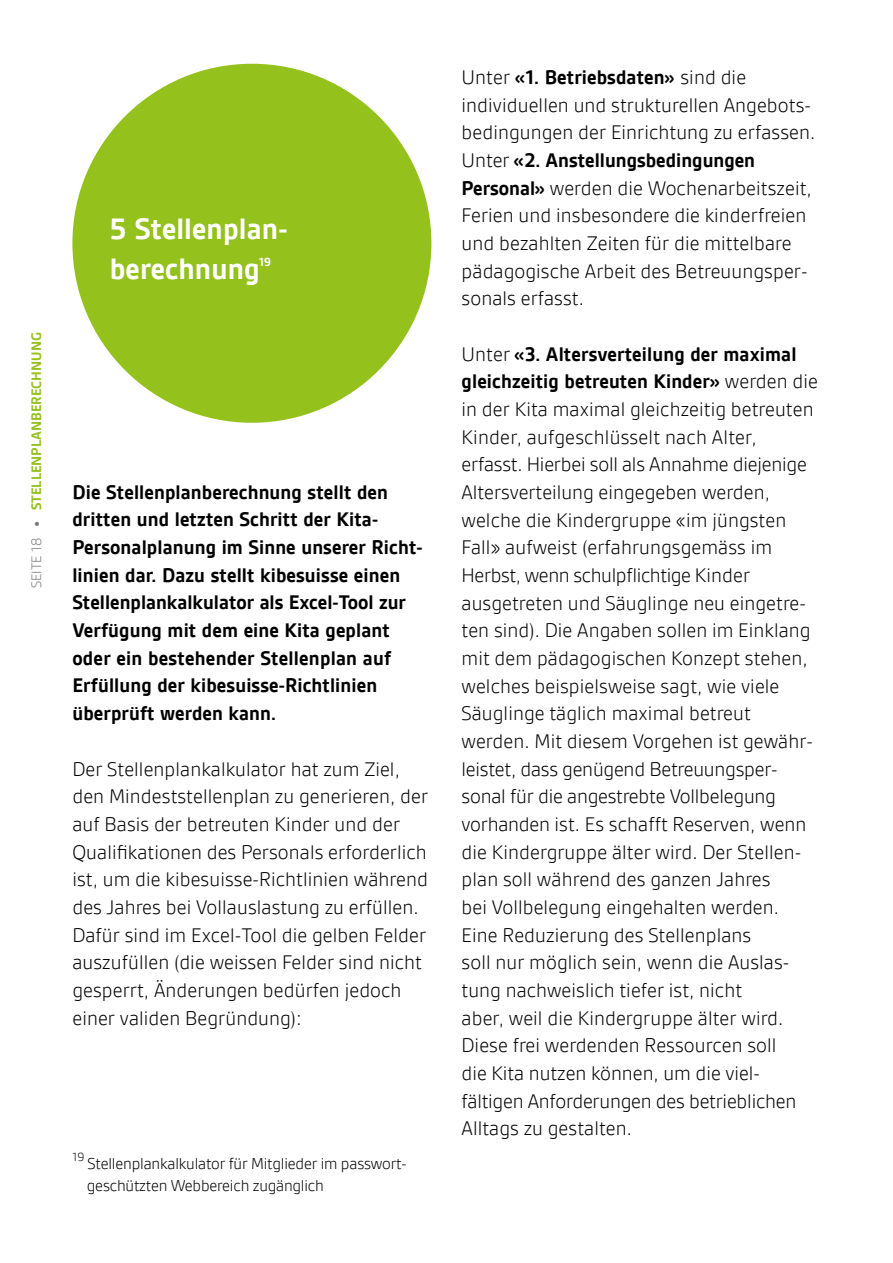
<style>
.page{position:relative;width:893px;height:1263px;background:#fff}
.page>*{position:absolute;margin:0;border:0;box-sizing:border-box;transform-origin:0 0}
.t1{font:700 31.95px/40.5px "Gesta";letter-spacing:.005em;color:#fff}
.t2{font:300 21.3px/27.6px "Gesta";letter-spacing:.005em;color:#000}
.t3{font:700 21.3px/27.6px "Gesta";letter-spacing:.005em;color:#000}
.t4{font:300 17.1px/21.3px "Gesta";letter-spacing:-.01em;color:#000}
.t5{font:700 14.85px "Gesta";color:#94c11c}
.t6{font:700 12.75px "Gesta";color:#fff}
.t7{font:300 12.75px "Gesta";color:#000}
.s1{font-weight:300;color:#7b7b7a}
.s2{font-size:17.1px;color:#7b7b7a}
.s3{font-weight:700}
</style>
<div class="page">
<div style="left:72px;top:64px;width:359px;height:359px;background:#94c11c;border-radius:50%"></div>
<p class="t5" style="left:28px;top:588px;width:257px;rotate:-90deg"><span class="s1">SEITE 18</span> <span class="s2">•</span> STELLENPLANBERECHNUNG</p>
<h1 class="t1" style="left:110px;top:208px;width:179px">5 Stellenplan&shy;berechnung</h1>
<p class="t6" style="left:259px;top:255px;width:13px">19</p>
<p class="t3" style="left:72px;top:478px;width:352px">Die Stellenplanberechnung stellt den dritten und letzten Schritt der Kita-Personalplanung im Sinne unserer Richt&shy;linien dar. Dazu stellt kibesuisse einen Stellenplankalkulator als Excel-Tool zur Verfügung mit dem eine Kita geplant oder ein bestehender Stellenplan auf Erfüllung der kibesuisse-Richtlinien überprüft werden kann.</p>
<p class="t2" style="left:72px;top:755px;width:357px">Der Stellenplankalkulator hat zum Ziel, den Mindeststellenplan zu generieren, der auf Basis der betreuten Kinder und der Qualifikationen des Personals erforderlich ist, um die kibesuisse-Richtlinien während des Jahres bei Vollauslastung zu erfüllen.<br>Dafür sind im Excel-Tool die gelben Felder auszufüllen (die weissen Felder sind nicht gesperrt, Änderungen bedürfen jedoch einer validen Begründung):</p>
<p class="t7" style="left:72px;top:1150px;width:14px">19</p>
<p class="t4" style="left:87px;top:1153px;width:321px">Stellenplankalkulator für Mitglieder im passwort&shy;geschützten Webbereich zugänglich</p>
<p class="t2" style="left:462px;top:63px;width:355px">Unter <span class="s3">«1. Betriebsdaten»</span> sind die individuellen und strukturellen Angebots&shy;bedingungen der Einrichtung zu erfassen.<br>Unter <span class="s3">«2. Anstellungsbedingungen Personal»</span> werden die Wochenarbeitszeit, Ferien und insbesondere die kinderfreien und bezahlten Zeiten für die mittelbare pädagogische Arbeit des Betreuungsper&shy;sonals erfasst.</p>
<p class="t2" style="left:462px;top:340px;width:358px">Unter <span class="s3">«3. Altersverteilung der maximal gleichzeitig betreuten Kinder»</span> werden die in der Kita maximal gleichzeitig betreuten Kinder, aufgeschlüsselt nach Alter, erfasst. Hierbei soll als Annahme diejenige Altersverteilung eingegeben werden, welche die Kindergruppe «im jüngsten Fall» aufweist (erfahrungsgemäss im Herbst, wenn schulpflichtige Kinder ausgetreten und Säuglinge neu eingetre&shy;ten sind). Die Angaben sollen im Einklang mit dem pädagogischen Konzept stehen, welches beispielsweise sagt, wie viele Säuglinge täglich maximal betreut werden. Mit diesem Vorgehen ist gewähr&shy;leistet, dass genügend Betreuungsper&shy;sonal für die angestrebte Vollbelegung vorhanden ist. Es schafft Reserven, wenn die Kindergruppe älter wird. Der Stellen&shy;plan soll während des ganzen Jahres<br>bei Vollbelegung eingehalten werden.<br>Eine Reduzierung des Stellenplans<br>soll nur möglich sein, wenn die Auslas&shy;tung nachweislich tiefer ist, nicht<br>aber, weil die Kindergruppe älter wird.<br>Diese frei werdenden Ressourcen soll<br>die Kita nutzen können, um die viel&shy;fältigen Anforderungen des betrieblichen Alltags zu gestalten.</p>
</div>
